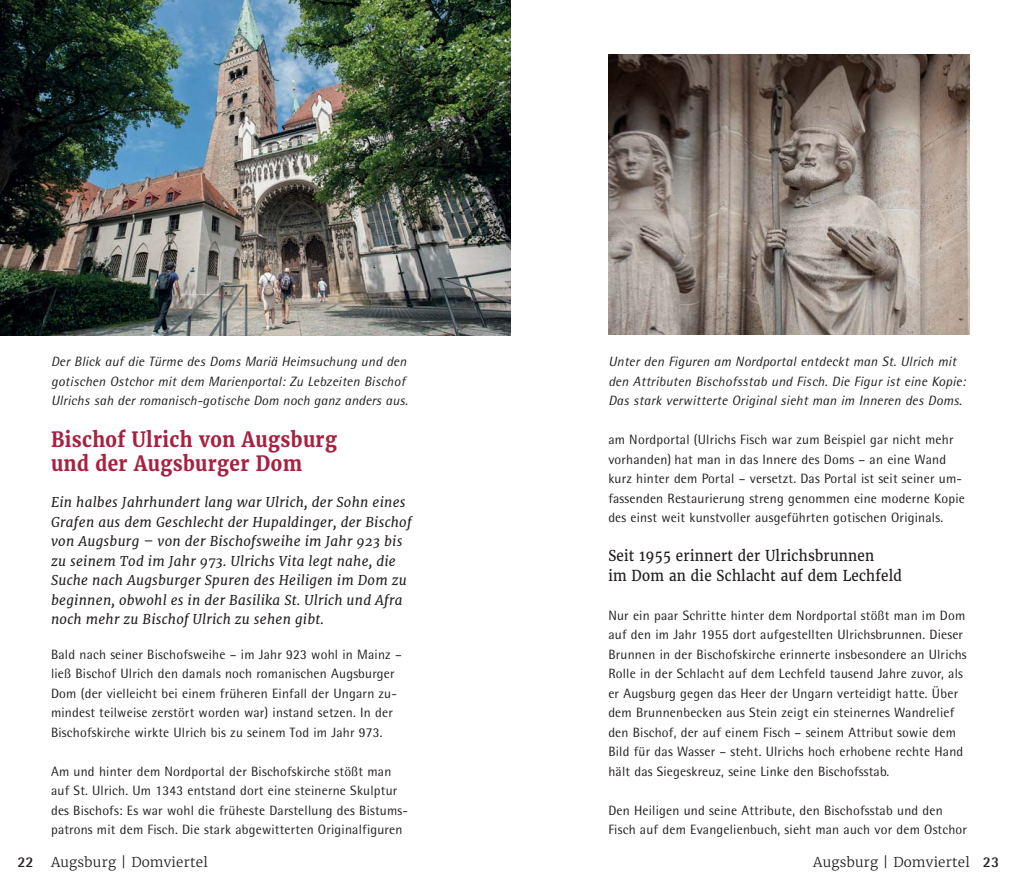
<style>
.page{position:relative;width:1021px;height:893px;background:#fff}
.page>*{position:absolute;margin:0;border:0;box-sizing:border-box;transform-origin:0 0}
.t1{font:700 21px/24px "Merriweather";letter-spacing:.02em;color:#a72141;scale:.9 1}
.t2{font:15px/19.5px "Merriweather";letter-spacing:.02em;color:#231f20;scale:.9 1}
.t3{font:13.5px/19.5px "Rotis Semi Sans";letter-spacing:.015em;color:#231f20}
.t4{font:italic 13.5px/19.5px "Rotis Semi Sans";letter-spacing:.015em;color:#231f20}
.t5{font:italic 13.5px/19.5px "Merriweather";letter-spacing:.02em;color:#231f20}
.t6{font:300 13.5px "Merriweather";letter-spacing:.02em;color:#231f20}
.s1{font-family:"Rotis Semi Sans";font-weight:700;font-size:15px}
</style>
<div class="page">
<img style="left:608px;top:54px;width:361px;height:281px">
<img style="left:0;top:0;width:510px;height:336px">
<p class="t4" style="left:51px;top:353px;width:358px">Der Blick auf die Türme des Doms Mariä Heimsuchung und den gotischen Ostchor mit dem Marienportal: Zu Lebzeiten Bischof<br>Ulrichs sah der romanisch-gotische Dom noch ganz anders aus.</p>
<p class="t4" style="left:608px;top:353px;width:359px">Unter den Figuren am Nordportal entdeckt man St. Ulrich mit den Attributen Bischofs stab und Fisch. Die Figur ist eine Kopie:<br>Das stark verwitterte Original sieht man im Inneren des Doms.</p>
<p class="t3" style="left:608px;top:431px;width:358px">am Nordportal (Ulrichs Fisch war zum Beispiel gar nicht mehr vorhanden) hat man in das Innere des Doms – an eine Wand kurz hinter dem Portal – versetzt. Das Portal ist seit seiner um - fassenden Restaurierung streng genommen eine moderne Kopie des einst weit kunstvoller ausgeführten gotischen Originals.</p>
<p class="t2" style="left:608px;top:547px;width:328px">Seit 1955 erinnert der Ulrichsbrunnen<br>im Dom an die Schlacht auf dem Lechfeld</p>
<p class="t3" style="left:608px;top:607px;width:360px">Nur ein paar Schritte hinter dem Nord portal stößt man im Dom auf den im Jahr 1955 dort aufgestellten Ulrichsbrunnen. Dieser Brunnen in der Bischofskirche erinnerte insbesondere an Ulrichs Rolle in der Schlacht auf dem Lechfeld tausend Jahre zuvor, als er Augsburg gegen das Heer der Ungarn verteidigt hatte. Über dem Brunnenbecken aus Stein zeigt ein steinernes Wandrelief den Bischof, der auf einem Fisch – seinem Attribut sowie dem Bild für das Wasser – steht. Ulrichs hoch erhobene rechte Hand hält das Siegeskreuz, seine Linke den Bischofsstab.</p>
<p class="t3" style="left:608px;top:802px;width:360px">Den Heiligen und seine Attribute, den Bischofsstab und den<br>Fisch auf dem Evangelienbuch, sieht man auch vor dem Ostchor</p>
<p class="t1" style="left:51px;top:429px;width:319px">Bischof Ulrich von Augsburg und der Augsburger Dom</p>
<p class="t5" style="left:51px;top:493px;width:362px">Ein halbes Jahrhundert lang war Ulrich, der Sohn eines Grafen aus dem Geschlecht der Hupaldinger, der Bischof von Augsburg – von der Bischofsweihe im Jahr 923 bis zu seinem Tod im Jahr 973. Ulrichs Vita legt nahe, die Suche nach Augsburger Spuren des Heiligen im Dom zu beginnen, obwohl es in der Basilika St. Ulrich und Afra noch mehr zu Bischof Ulrich zu sehen gibt.</p>
<p class="t3" style="left:51px;top:646px;width:352px">Bald nach seiner Bischofsweihe – im Jahr 923 wohl in Mainz – ließ Bischof Ulrich den damals noch romanischen Augsburger Dom (der vielleicht bei einem früheren Einfall der Ungarn zu - mindest teilweise zerstört worden war) instand setzen. In der Bischofs kirche wirkte Ulrich bis zu seinem Tod im Jahr 973.</p>
<p class="t3" style="left:51px;top:763px;width:358px">Am und hinter dem Nordportal der Bischofskirche stößt man auf St. Ulrich. Um 1343 entstand dort eine steinerne Skulptur des Bischofs: Es war wohl die früheste Dar stel lung des Bistums - patrons mit dem Fisch. Die stark abgewitterten Originalfiguren</p>
<p class="t6" style="left:17px;top:856px;width:192px"><span class="s1">22</span> Augsburg | Domviertel</p>
<p class="t6" style="left:813px;top:856px;width:187px">Augsburg | Domviertel <span class="s1">23</span></p>
</div>
